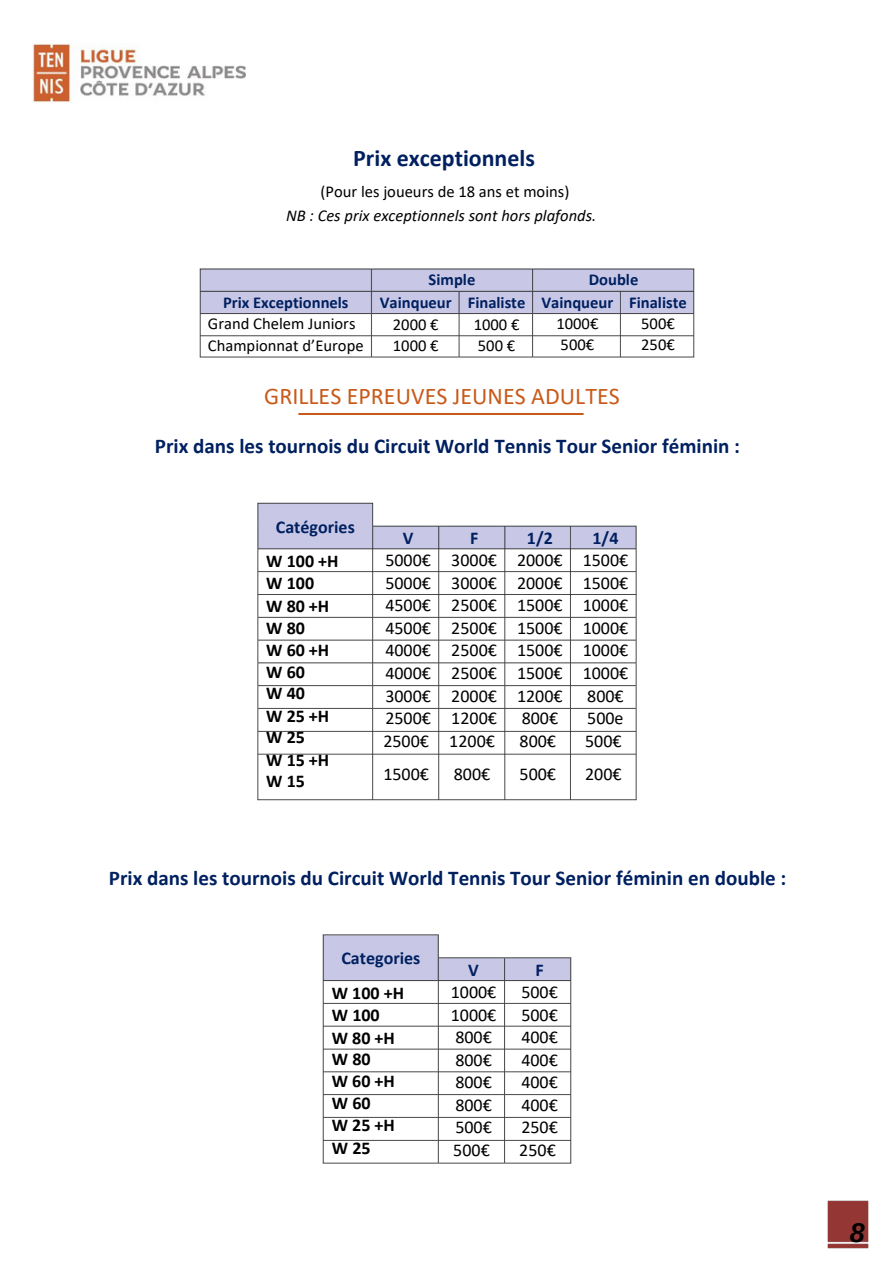
<style>
.page{position:relative;width:894px;height:1264px;background:#fff}
.page>*{position:absolute;margin:0;border:0;box-sizing:border-box;transform-origin:0 0}
.t1{font:italic 700 27px "Arimo";color:#000}
.t2{font:24px "Calibri";color:#c85a19}
.t3{font:700 24px "Calibri";color:#002060}
.t4{font:700 21px "Calibri";color:#002060}
.t5{font:18px/22.5px "Calibri";color:#000;text-align:center}
.t6{font:700 18px/22px "Calibri";color:#000}
.t7{font:700 18px "Calibri";color:#002060}
.t8{font:16.5px "Calibri";color:#000}
.t9{font:700 16.5px "Calibri";color:#002060}
.t10{font:italic 16.5px "Calibri";color:#000}
.s1{font-weight:700;color:#002060}
</style>
<div class="page">
<img style="left:33px;top:44px;width:212px;height:58px">
<img style="left:199px;top:268px;width:496px;height:90px">
<img style="left:827px;top:1200px;width:42px;height:49px">
<img style="left:322px;top:934px;width:250px;height:230px">
<img style="left:257px;top:502px;width:380px;height:299px">
<img style="left:298px;top:413px;width:286px;height:1px">
<p class="t3" style="left:353px;top:147px;width:183px">Prix exceptionnels</p>
<p class="t8" style="left:320px;top:185px;width:250px">(Pour les joueurs de 18 ans et moins)</p>
<h5 class="t10" style="left:286px;top:208px;width:312px">NB : Ces prix exceptionnels sont hors plafonds.</h5>
<p class="t9" style="left:428px;top:273px;width:48px">Simple</p>
<p class="t9" style="left:588px;top:272px;width:51px">Double</p>
<p class="t9" style="left:223px;top:296px;width:127px">Prix Exceptionnels</p>
<p class="t9" style="left:380px;top:296px;width:73px">Vainqueur</p>
<p class="t8" style="left:393px;top:317px;width:47px">2000 €</p>
<p class="t8" style="left:393px;top:338px;width:47px">1000 €</p>
<h2 class="t8" style="left:208px;top:317px;width:149px">Grand Chelem Juniors</h2>
<p class="t8" style="left:208px;top:338px;width:157px">Championnat d’Europe</p>
<h5 class="t9" style="left:467px;top:296px;width:59px">Finaliste</h5>
<p class="t8" style="left:473px;top:317px;width:47px">1000 €</p>
<p class="t8" style="left:477px;top:338px;width:39px">500 €</p>
<p class="t9" style="left:541px;top:295px;width:73px">Vainqueur</p>
<p class="t8" style="left:556px;top:316px;width:43px">1000€</p>
<p class="t8" style="left:560px;top:338px;width:35px">500€</p>
<p class="t9" style="left:629px;top:295px;width:59px">Finaliste</p>
<h1 class="t8" style="left:641px;top:316px;width:35px">500€</h1>
<p class="t8" style="left:641px;top:338px;width:35px">250€</p>
<p class="t2" style="left:264px;top:385px;width:357px">GRILLES EPREUVES JEUNES ADULTES</p>
<h4 class="t4" style="left:155px;top:437px;width:586px">Prix dans les tournois du Circuit World Tennis Tour Senior féminin :</h4>
<h5 class="t7" style="left:276px;top:519px;width:80px">Catégories</h5>
<h3 class="t6" style="left:266px;top:551px;width:74px">W 100 +H<br>W 100<br>W 80 +H<br>W 80<br>W 60 +H<br>W 60<br>W 40<br>W 25 +H<br>W 25<br>W 15 +H<br>W 15</h3>
<p class="t5" style="left:383px;top:528px;width:49px"><span class="s1">V<br></span>5000€<br>5000€<br>4500€<br>4500€<br>4000€<br>4000€<br>3000€<br>2500€<br>2500€</p>
<p class="t5" style="left:383px;top:764px;width:47px">1500€</p>
<p class="t5" style="left:449px;top:528px;width:49px"><span class="s1">F<br></span>3000€<br>3000€<br>2500€<br>2500€<br>2500€<br>2500€<br>2000€<br>1200€<br>1200€</p>
<p class="t5" style="left:453px;top:764px;width:38px">800€</p>
<p class="t5" style="left:517px;top:528px;width:47px"><span class="s1">1/2<br></span>2000€<br>2000€<br>1500€<br>1500€<br>1500€<br>1500€<br>1200€<br>800€<br>800€</p>
<h5 class="t5" style="left:519px;top:764px;width:38px">500€</h5>
<h3 class="t5" style="left:582px;top:528px;width:47px"><span class="s1">1/4<br></span>1500€<br>1500€<br>1000€<br>1000€<br>1000€<br>1000€<br>800€<br>500e<br>500€</h3>
<h4 class="t5" style="left:585px;top:764px;width:38px">200€</h4>
<p class="t4" style="left:109px;top:869px;width:678px">Prix dans les tournois du Circuit World Tennis Tour Senior féminin en double :</p>
<h4 class="t7" style="left:341px;top:951px;width:80px">Categories</h4>
<p class="t6" style="left:332px;top:982px;width:74px">W 100 +H<br>W 100<br>W 80 +H<br>W 80<br>W 60 +H<br>W 60<br>W 25 +H<br>W 25</p>
<p class="t5" style="left:450px;top:960px;width:47px"><span class="s1">V<br></span>1000€<br>1000€<br>800€<br>800€<br>800€<br>800€<br>500€<br>500€</p>
<h2 class="t5" style="left:519px;top:960px;width:40px"><span class="s1">F<br></span>500€<br>500€<br>400€<br>400€<br>400€<br>400€<br>250€<br>250€</h2>
<p class="t1" style="left:849px;top:1217px;width:17px">8</p>
</div>
